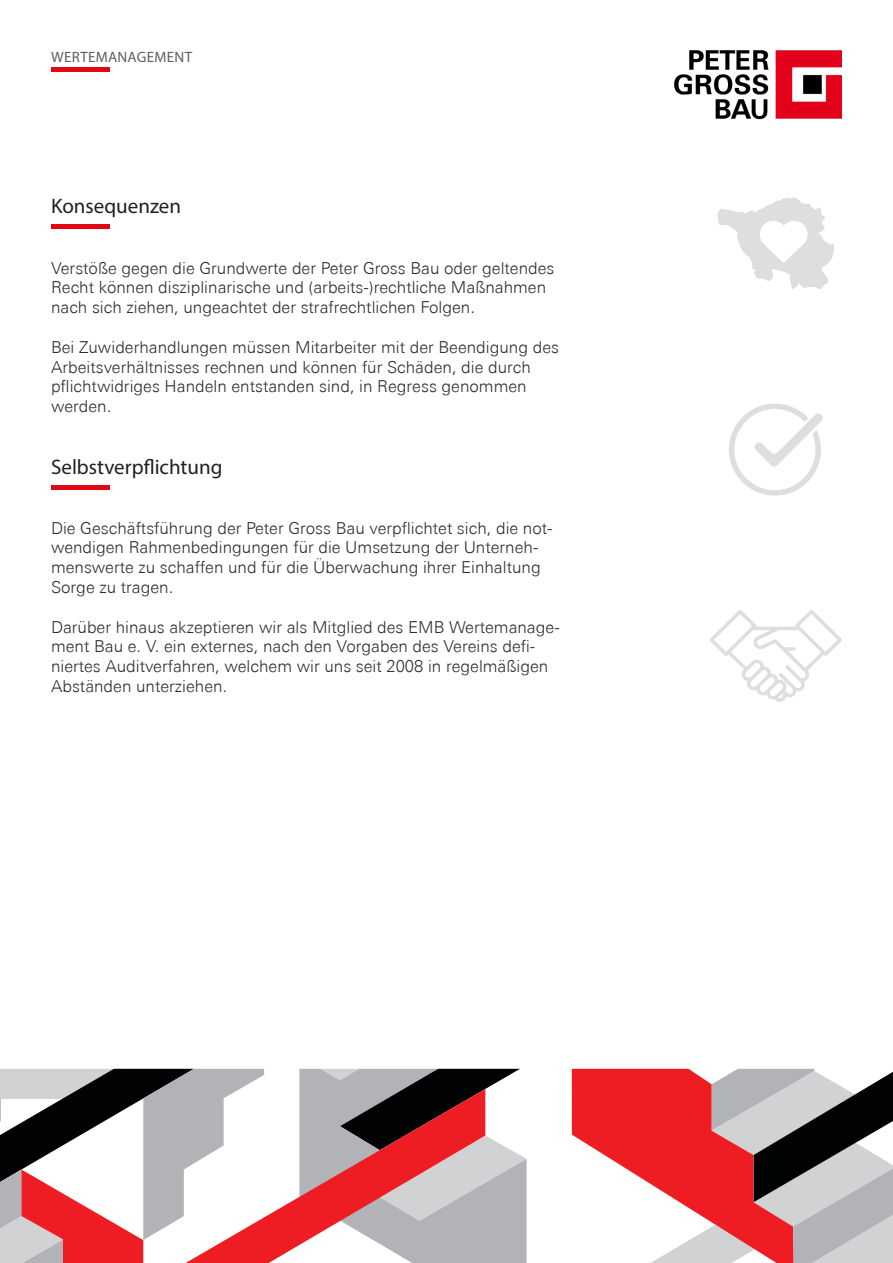
<style>
.page{position:relative;width:893px;height:1263px;background:#fff}
.page>*{position:absolute;margin:0;border:0;box-sizing:border-box;transform-origin:0 0}
.t1{font:21px "Myriad Pro";color:#231f20}
.t2{font:300 16.5px/19.8px "Univers Next Pro";color:#292c2f}
.t3{font:15px "Myriad Pro";letter-spacing:.02em;color:#5d6161}
</style>
<div class="page">
<svg style="left:299px;top:1069px;width:228px;height:194px"></svg>
<svg style="left:264px;top:1089px;width:221px;height:174px"></svg>
<svg style="left:0;top:1069px;width:264px;height:194px"></svg>
<svg style="left:572px;top:1069px;width:321px;height:194px"></svg>
<img style="left:674px;top:50px;width:168px;height:70px">
<hr style="left:51px;top:68px;width:59px;height:4px;background:#e30613">
<hr style="left:51px;top:224px;width:59px;height:4px;background:#e30613">
<hr style="left:51px;top:485px;width:59px;height:4px;background:#e30613">
<svg style="left:710px;top:610px;width:132px;height:92px"></svg>
<svg style="left:717px;top:197px;width:117px;height:93px"></svg>
<svg style="left:729px;top:404px;width:94px;height:92px"></svg>
<p class="t3" style="left:51px;top:48px;width:143px">WERTEMANAGEMENT</p>
<p class="t1" style="left:51px;top:193px;width:131px">Konsequenzen</p>
<p class="t2" style="left:51px;top:258px;width:505px">Verstöße gegen die Grundwerte der Peter Gross Bau oder geltendes<br>Recht können disziplinarische und (arbeits-)rechtliche Maßnahmen nach sich ziehen, ungeachtet der strafrechtlichen Folgen.</p>
<p class="t2" style="left:51px;top:337px;width:510px">Bei Zuwiderhandlungen müssen Mitarbeiter mit der Beendigung des Arbeitsverhältnisses rechnen und können für Schäden, die durch pflichtwidriges Handeln entstanden sind, in Regress genommen werden.</p>
<p class="t1" style="left:51px;top:453px;width:173px">Selbstverpflichtung</p>
<p class="t2" style="left:51px;top:518px;width:503px">Die Geschäftsführung der Peter Gross Bau verpflichtet sich, die not&shy;wendigen Rahmenbedingungen für die Umsetzung der Unterneh&shy;menswerte zu schaffen und für die Überwachung ihrer Einhaltung Sorge zu tragen.</p>
<p class="t2" style="left:51px;top:617px;width:510px">Darüber hinaus akzeptieren wir als Mitglied des EMB Wertemanage&shy;ment Bau e. V. ein externes, nach den Vorgaben des Vereins defi&shy;niertes Auditverfahren, welchem wir uns seit 2008 in regelmäßigen Abständen unterziehen.</p>
</div>
